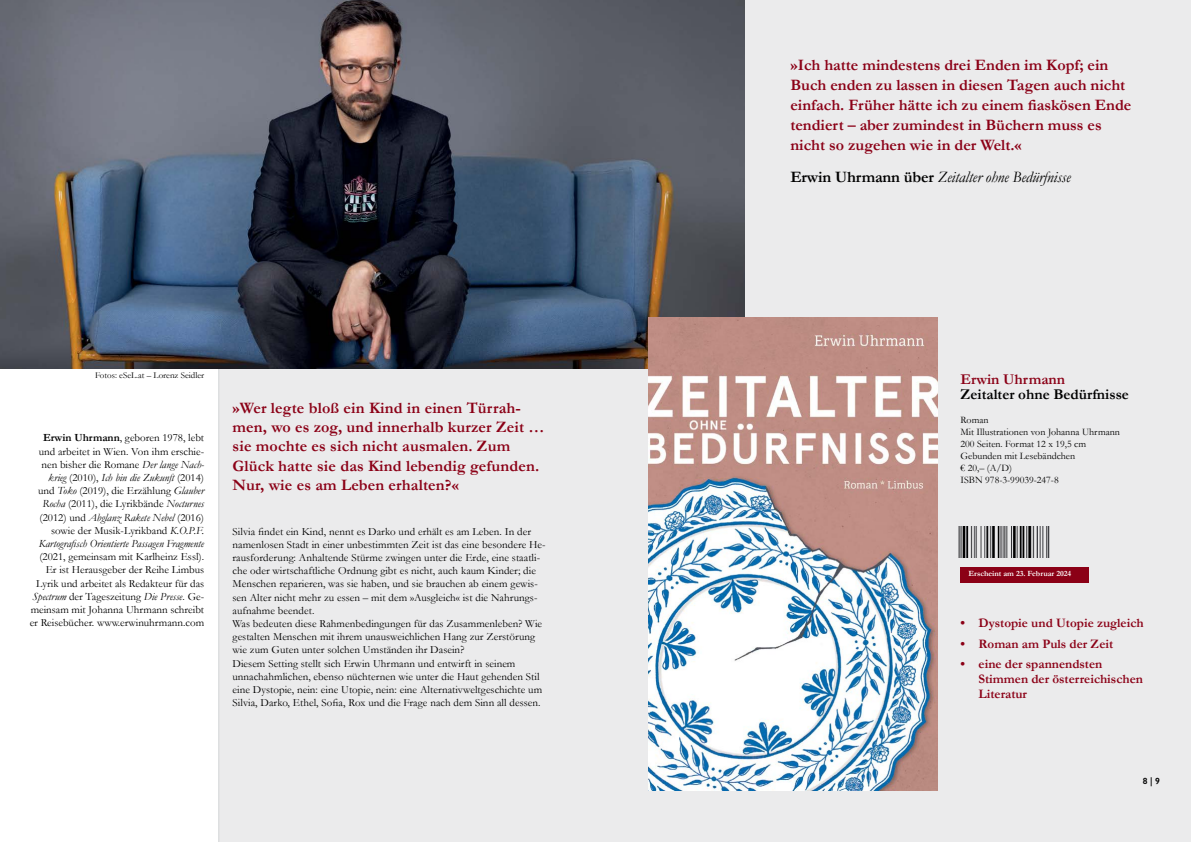
<style>
.page{position:relative;width:1191px;height:842px;background:#fff}
.page>*{position:absolute;margin:0;border:0;box-sizing:border-box;transform-origin:0 0}
.t1{font:700 16px/19.2px "Garamond";color:#8b0016}
.t2{font:italic 16px "Garamond";letter-spacing:-.01em;color:#000}
.t3{font:700 15px "Garamond";color:#000}
.t4{font:700 15px "Garamond";color:#8b0016}
.t5{font:700 13px/15px "Garamond";color:#8b0016}
.t6{font:11px/13.2px "Garamond";letter-spacing:.005em;color:#000;text-align:right}
.t7{font:10px/12px "Garamond";color:#000}
.t8{font:9px "Garamond";color:#000}
.t9{font:600 9px "Gill Sans";color:#000}
.t10{font:700 8px "Garamond";color:#fff}
.s1{font-weight:700}
.s2{font-style:italic}
.s3{font-weight:700;font-style:normal}
</style>
<div class="page">
<div style="left:218px;top:0;width:973px;height:842px;background:#ebebec"></div>
<img style="left:0;top:0;width:744px;height:369px">
<img style="left:958px;top:526px;width:91px;height:31px">
<div style="left:960px;top:567px;width:129px;height:16px;background:#8b0016"></div>
<img style="left:648px;top:318px;width:289px;height:472px">
<p class="t8" style="left:95px;top:370px;width:110px">Fotos: eSeL.at – Lorenz Seidler</p>
<p class="t6" style="left:38px;top:431px;width:168px"><span class="s1">Erwin Uhrmann</span>, geboren 1978, lebt und arbeitet in Wien. Von ihm erschie&shy;nen bisher die Romane <span class="s2">Der lange Nach&shy;krieg</span> (2010), <span class="s2">Ich bin die Zukunft</span> (2014) und <span class="s2">Toko</span> (2019), die Erzählung <span class="s2">Glauber Rocha</span> (2011), die Lyrikbände <span class="s2">Nocturnes </span>(2012) und <span class="s2">Abglanz Rakete Nebel</span> (2016) sowie der Musik-Lyrikband <span class="s2">K.O.P.F.<br>Kartografisch Orientierte Passagen Fragmente</span></p>
<p class="t6" style="left:30px;top:550px;width:176px">(2021, gemeinsam mit Karlheinz Essl).<br>Er ist Herausgeber der Reihe Limbus Lyrik und arbeitet als Redakteur für das <span class="s2">Spectrum</span> der Tageszeitung <span class="s2">Die Presse</span>. Ge&shy;meinsam mit Johanna Uhrmann schreibt er Reisebücher. www.erwinuhrmann.com</p>
<h1 class="t1" style="left:232px;top:398px;width:313px">»Wer legte bloß ein Kind in einen Türrah&shy;men, wo es zog, und innerhalb kurzer Zeit … sie mochte es sich nicht ausmalen. Zum Glück hatte sie das Kind lebendig gefunden.<br>Nur, wie es am Leben erhalten?«</h1>
<p class="t6" style="left:232px;top:524px;width:315px;text-align:left">Silvia findet ein Kind, nennt es Darko und erhält es am Leben. In der namenlosen Stadt in einer unbestimmten Zeit ist das eine besondere He&shy;rausforderung: Anhaltende Stürme zwingen unter die Erde, eine staatli&shy;che oder wirtschaftliche Ordnung gibt es nicht, auch kaum Kinder; die Menschen reparieren, was sie haben, und sie brauchen ab einem gewis&shy;sen Alter nicht mehr zu essen – mit dem »Ausgleich« ist die Nahrungs&shy;aufnahme beendet.<br>Was bedeuten diese Rahmenbedingungen für das Zusammenleben? Wie gestalten Menschen mit ihrem unausweichlichen Hang zur Zerstörung wie zum Guten unter solchen Umständen ihr Dasein?<br>Diesem Setting stellt sich Erwin Uhrmann und entwirft in seinem unnachahmlichen, ebenso nüchternen wie unter die Haut gehenden Stil eine Dystopie, nein: eine Utopie, nein: eine Alternativweltgeschichte um Silvia, Darko, Ethel, Sofia, Rox und die Frage nach dem Sinn all dessen.</p>
<h1 class="t1" style="left:790px;top:55px;width:342px;line-height:20px">»Ich hatte mindestens drei Enden im Kopf; ein Buch enden zu lassen in diesen Tagen auch nicht einfach. Früher hätte ich zu einem fiaskösen Ende tendiert – aber zumindest in Büchern muss es nicht so zugehen wie in der Welt.«</h1>
<h1 class="t2" style="left:790px;top:167px;width:282px"><span class="s3">Erwin Uhrmann über</span> Zeitalter ohne Bedürfnisse</h1>
<h2 class="t4" style="left:960px;top:370px;width:106px">Erwin Uhrmann</h2>
<h2 class="t3" style="left:960px;top:385px;width:170px">Zeitalter ohne Bedürfnisse</h2>
<p class="t7" style="left:960px;top:414px;width:161px">Roman<br>Mit Illustrationen von Johanna Uhrmann<br>200 Seiten. Format 12 x 19,5 cm<br>Gebunden mit Lesebändchen<br>€ 20,– (A/D)<br>ISBN 978-3-99039-247-8</p>
<p class="t10" style="left:968px;top:569px;width:104px">Erscheint am 23. Februar 2024</p>
<p class="t5" style="left:960px;top:615px;width:184px">• Dystopie und Utopie zugleich</p>
<p class="t5" style="left:960px;top:636px;width:154px">• Roman am Puls der Zeit</p>
<p class="t5" style="left:978px;top:656px;width:166px;text-indent:-18px">• eine der spannendsten<br>Stimmen der österreichischen<br>Literatur</p>
<p class="t9" style="left:1142px;top:775px;width:18px">8 | 9</p>
</div>
